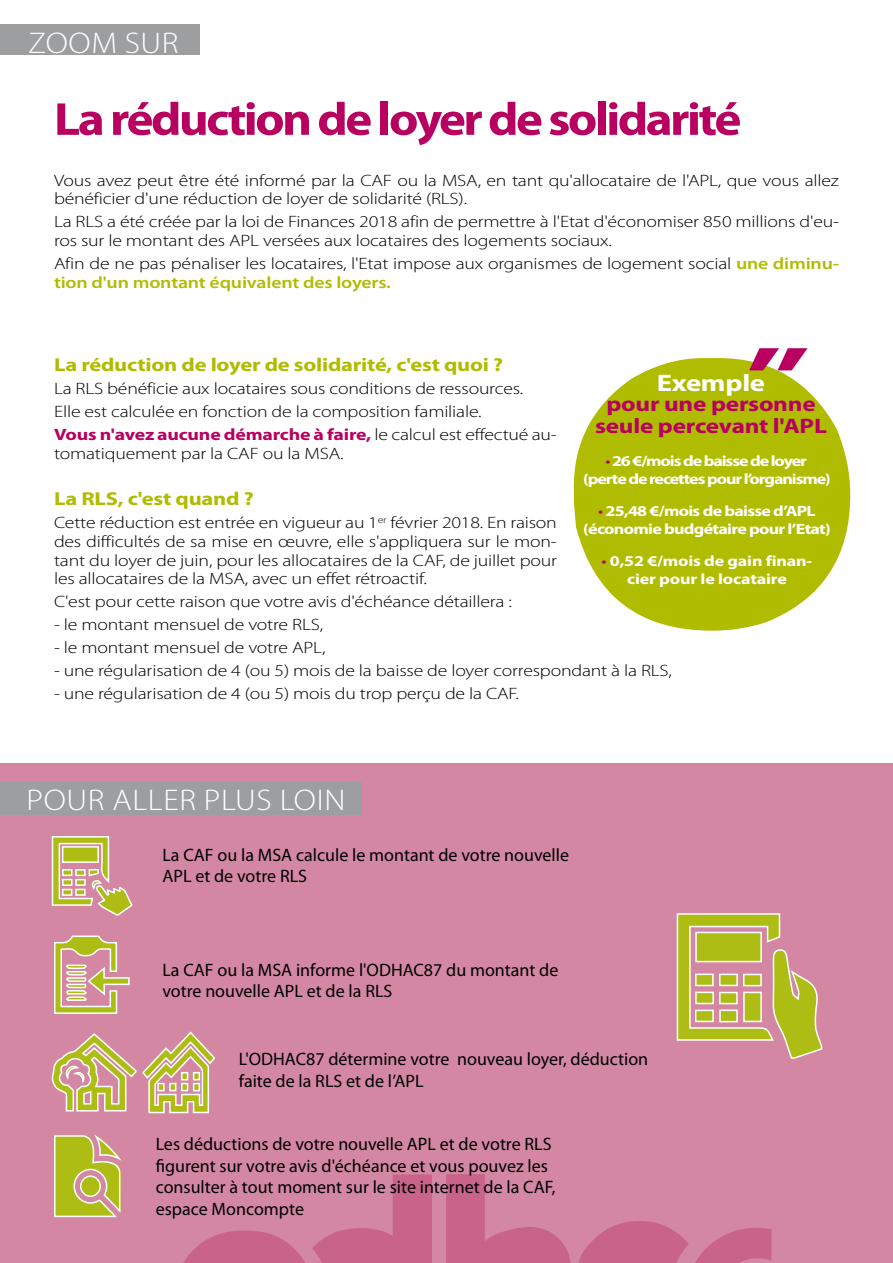
<style>
.page{position:relative;width:893px;height:1263px;background:#fff}
.page>*{position:absolute;margin:0;border:0;box-sizing:border-box;transform-origin:0 0}
.t1{font:700 149.25px "Myriad Pro";color:#b70060;scale:1.1 1}
.t2{font:700 46.5px "Myriad Pro";letter-spacing:-.05em;color:#b70060;scale:1.1 1}
.t3{font:300 30px "Myriad Pro";letter-spacing:.02em;color:#fff;scale:1.1 1}
.t4{font:700 24px "Myriad Pro";letter-spacing:-.01em;color:#fff;scale:1.2 1}
.t5{font:700 21px/22.5px "Myriad Pro";letter-spacing:-.01em;color:#b70060;text-align:center;scale:1.2 1}
.t6{font:700 18.75px "Myriad Pro";letter-spacing:-.01em;color:#b0bc00;scale:1.2 1}
.t7{font:18px/21.6px "Myriad Pro";color:#000}
.t8{font:300 16.5px/18.8px "Myriad Pro";letter-spacing:-.01em;color:#000;scale:1.2 1}
.t9{font:700 15px "Myriad Pro";letter-spacing:-.06em;color:#fff;scale:1.2 1}
.t10{font:700 15px/18.8px "Myriad Pro";letter-spacing:-.04em;color:#fff;text-align:center;scale:1.2 1}
.t11{font:700 15px/18.8px "Myriad Pro";letter-spacing:-.01em;color:#fff;text-align:center;scale:1.2 1}
.s1{font-weight:600;color:#b0bc00}
.s2{font-weight:700;color:#b70060}
.s3{font-weight:400;color:#b70060}
</style>
<div class="page">
<div style="left:0;top:763px;width:893px;height:500px;background:#d487a2"></div>
<svg style="left:446px;top:1174px;width:325px;height:89px"></svg>
<svg style="left:183px;top:1174px;width:249px;height:89px"></svg>
<div style="left:0;top:25px;width:200px;height:30px;background:#9c9e9f"></div>
<div style="left:0;top:781px;width:361px;height:34px;background:#9c9e9f"></div>
<svg style="left:574px;top:358px;width:276px;height:273px;fill:#b0bc00"></svg>
<svg style="left:54px;top:1134px;width:67px;height:84px"></svg>
<svg style="left:54px;top:935px;width:76px;height:79px"></svg>
<svg style="left:676px;top:913px;width:147px;height:146px"></svg>
<div style="left:695px;top:932px;width:67px;height:30px;background:#adbd14;border:2px solid #fff"></div>
<div style="left:743px;top:992px;width:19px;height:30px;background:#adbd14;border:2px solid #fff"></div>
<div style="left:695px;top:973px;width:19px;height:13px;background:#adbd14;border:2px solid #fff"></div>
<div style="left:719px;top:974px;width:19px;height:12px;background:#adbd14;border:2px solid #fff"></div>
<div style="left:743px;top:974px;width:19px;height:12px;background:#adbd14;border:2px solid #fff"></div>
<div style="left:695px;top:991px;width:19px;height:13px;background:#adbd14;border:2px solid #fff"></div>
<div style="left:719px;top:992px;width:19px;height:12px;background:#adbd14;border:2px solid #fff"></div>
<div style="left:695px;top:1010px;width:19px;height:12px;background:#adbd14;border:2px solid #fff"></div>
<div style="left:719px;top:1009px;width:19px;height:13px;background:#adbd14;border:2px solid #fff"></div>
<svg style="left:51px;top:836px;width:82px;height:80px"></svg>
<svg style="left:51px;top:1031px;width:164px;height:83px"></svg>
<h3 class="t3" style="left:28px;top:26px;width:138px">ZOOM SUR</h3>
<h2 class="t2" style="left:54px;top:89px;width:626px">La réduction de loyer de solidarité</h2>
<p class="t8" style="left:54px;top:171px;width:656px">Vous avez peut être été informé par la CAF ou la MSA, en tant qu'allocataire de l'APL, que vous allez bénéficier d'une réduction de loyer de solidarité (RLS).</p>
<p class="t8" style="left:54px;top:213px;width:656px">La RLS a été créée par la loi de Finances 2018 afin de permettre à l'Etat d'économiser 850 millions d'eu&shy;ros sur le montant des APL versées aux locataires des logements sociaux.</p>
<p class="t8" style="left:54px;top:255px;width:656px">Afin de ne pas pénaliser les locataires, l'Etat impose aux organismes de logement social <span class="s1">une diminu&shy;tion d'un montant équivalent des loyers.</span></p>
<h1 class="t1" style="left:749px;top:305px;width:46px">˝</h1>
<p class="t6" style="left:54px;top:353px;width:376px">La réduction de loyer de solidarité, c'est quoi ?</p>
<p class="t8" style="left:54px;top:378px;width:421px;line-height:23px">La RLS bénéficie aux locataires sous conditions de ressources.<br>Elle est calculée en fonction de la composition familiale.<br><span class="s2">Vous n'avez aucune démarche à faire,</span> le calcul est effectué au-</p>
<p class="t8" style="left:54px;top:445px;width:243px">tomatiquement par la CAF ou la MSA.</p>
<p class="t6" style="left:54px;top:487px;width:168px">La RLS, c'est quand ?</p>
<p class="t8" style="left:54px;top:514px;width:421px;text-align:justify">Cette réduction est entrée en vigueur au 1<sup>er</sup> février 2018. En raison des difficultés de sa mise en œuvre, elle s'appliquera sur le mon&shy;tant du loyer de juin, pour les allocataires de la CAF, de juillet pour les allocataires de la MSA, avec un effet rétroactif.</p>
<p class="t8" style="left:54px;top:593px;width:383px">C'est pour cette raison que votre avis d'échéance détaillera :</p>
<p class="t8" style="left:54px;top:616px;width:226px">- le montant mensuel de votre RLS,</p>
<p class="t8" style="left:54px;top:639px;width:228px">- le montant mensuel de votre APL,</p>
<p class="t8" style="left:54px;top:662px;width:517px">- une régularisation de 4 (ou 5) mois de la baisse de loyer correspondant à la RLS,</p>
<p class="t8" style="left:54px;top:685px;width:389px">- une régularisation de 4 (ou 5) mois du trop perçu de la CAF.</p>
<h3 class="t4" style="left:657px;top:368px;width:92px">Exemple</h3>
<p class="t5" style="left:595px;top:392px;width:195px">pour une personne seule percevant l'APL</p>
<p class="t9" style="left:605px;top:451px;width:169px"><span class="s3">•</span>26 €/mois de baisse de loyer</p>
<p class="t9" style="left:583px;top:469px;width:208px">(perte de recettes pour l’organisme)</p>
<p class="t10" style="left:583px;top:501px;width:208px"><span class="s3">•</span> 25,48 €/mois de baisse d’APL (économie budgétaire pour l’Etat)</p>
<p class="t11" style="left:602px;top:551px;width:177px"><span class="s3">•</span> 0,52 €/mois de gain finan&shy;cier pour le locataire</p>
<h3 class="t3" style="left:27px;top:783px;width:291px">POUR ALLER PLUS LOIN</h3>
<p class="t7" style="left:162px;top:844px;width:408px">La CAF ou la MSA calcule le montant de votre nouvelle<br>APL et de votre RLS</p>
<p class="t7" style="left:162px;top:959px;width:397px">La CAF ou la MSA informe l'ODHAC87 du montant de votre nouvelle APL et de la RLS</p>
<p class="t7" style="left:239px;top:1048px;width:411px">L'ODHAC87 détermine votre nouveau loyer, déduction faite de la RLS et de l’APL</p>
<p class="t7" style="left:156px;top:1133px;width:401px">Les déductions de votre nouvelle APL et de votre RLS figurent sur votre avis d'échéance et vous pouvez les consulter à tout moment sur le site internet de la CAF, espace Moncompte</p>
</div>
